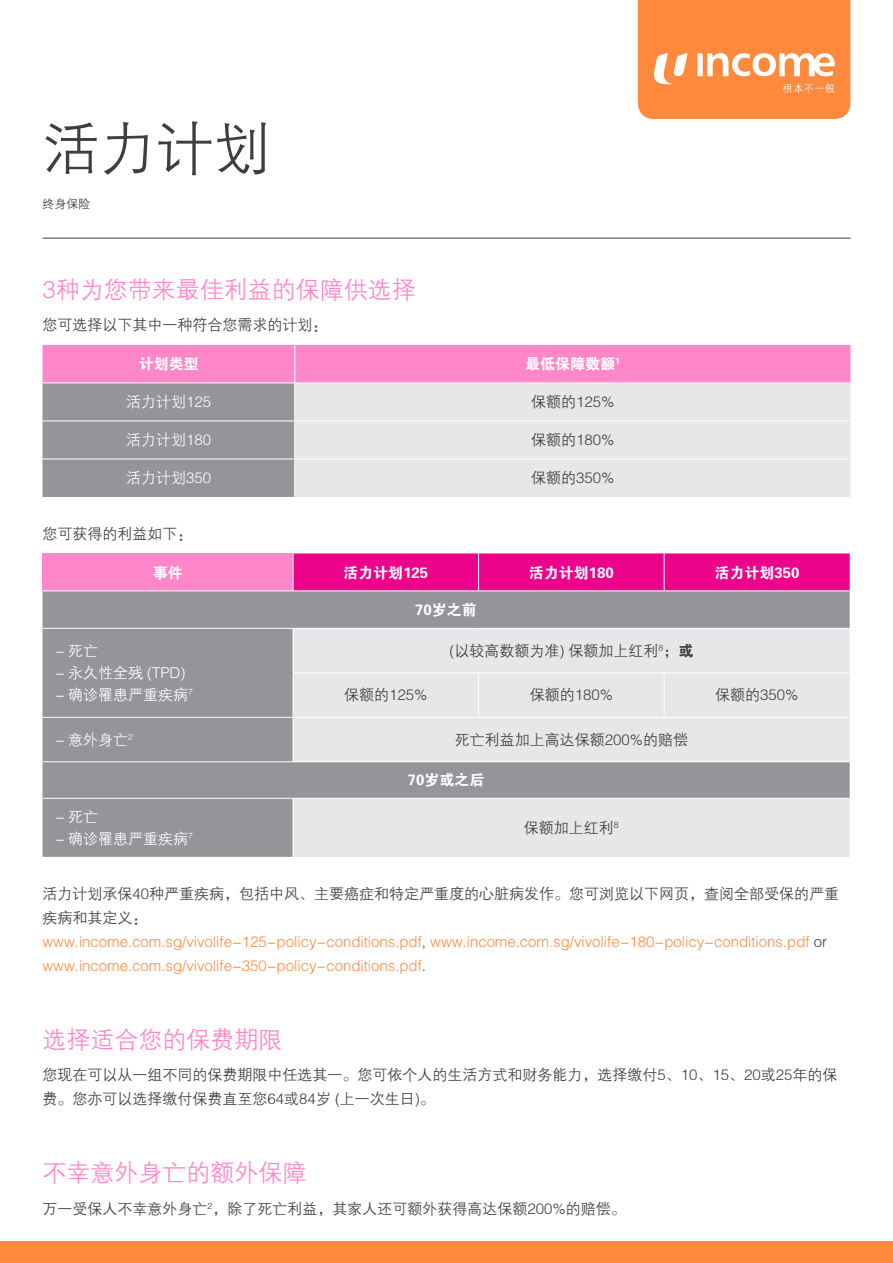
<style>
.page{position:relative;width:893px;height:1263px;background:#fff}
.page>*{position:absolute;margin:0;border:0;box-sizing:border-box;transform-origin:0 0}
.t1{font:57px "FZZDXJW GB1 0";color:#3e3e3f}
.t2{font:24px "FZZDXJW GB1 0";color:#ff86c8}
.t3{font:15px/24px "FZZDXJW GB1 0";color:#3e3e3f}
.t4{font:15px/24px "FZZDXJW GB1 0";color:#ff893d}
.t5{font:15px "FZZDXJW GB1 0";color:#fff}
.t6{font:15px "FZDHTJW GB1 0";color:#fff}
.t7{font:12px "FZZDXJW GB1 0";color:#3e3e3f}
.s1{font-family:"FZDHTJW GB1 0"}
.s2{color:#3e3e3f}
</style>
<div class="page">
<div style="left:0;top:1242px;width:893px;height:21px;background:#ff893d"></div>
<hr style="left:43px;top:238px;width:807px;height:1px;background:#383b3f">
<svg style="left:43px;top:345px;width:807px;height:152px;background:#cc8eb2"></svg>
<div style="left:295px;top:384px;width:555px;height:113px;background:#e6e7e9"></div>
<hr style="left:294px;top:345px;width:1px;height:38px;background:#fff">
<hr style="left:43px;top:383px;width:252px;height:1px;background:#fff">
<hr style="left:295px;top:383px;width:555px;height:1px;background:#fff">
<hr style="left:294px;top:383px;width:1px;height:38px;background:#fff">
<hr style="left:43px;top:421px;width:252px;height:1px;background:#fff">
<hr style="left:295px;top:421px;width:555px;height:1px;background:#fff">
<hr style="left:294px;top:421px;width:1px;height:38px;background:#fff">
<hr style="left:43px;top:459px;width:252px;height:1px;background:#fff">
<hr style="left:295px;top:459px;width:555px;height:1px;background:#fff">
<hr style="left:294px;top:459px;width:1px;height:38px;background:#fff">
<div style="left:43px;top:553px;width:250px;height:38px;background:#ff86c8"></div>
<div style="left:294px;top:553px;width:556px;height:37px;background:#ed028c"></div>
<div style="left:43px;top:591px;width:807px;height:266px;background:#939598"></div>
<svg style="left:293px;top:629px;width:557px;height:228px;background:#d8dadc"></svg>
<hr style="left:478px;top:553px;width:1px;height:37px;background:#fff">
<hr style="left:664px;top:553px;width:1px;height:37px;background:#fff">
<hr style="left:43px;top:590px;width:250px;height:1px;background:#fff">
<hr style="left:43px;top:628px;width:250px;height:1px;background:#fff">
<hr style="left:293px;top:628px;width:186px;height:1px;background:#fff">
<hr style="left:293px;top:629px;width:1px;height:43px;background:#fff">
<hr style="left:479px;top:628px;width:185px;height:1px;background:#fff">
<hr style="left:664px;top:628px;width:186px;height:1px;background:#fff">
<hr style="left:293px;top:672px;width:186px;height:1px;background:#fff">
<hr style="left:293px;top:673px;width:1px;height:44px;background:#fff">
<hr style="left:479px;top:672px;width:185px;height:1px;background:#fff">
<hr style="left:478px;top:673px;width:1px;height:44px;background:#fff">
<hr style="left:664px;top:672px;width:186px;height:1px;background:#fff">
<hr style="left:664px;top:673px;width:1px;height:44px;background:#fff">
<hr style="left:43px;top:717px;width:250px;height:1px;background:#fff">
<hr style="left:293px;top:717px;width:186px;height:1px;background:#fff">
<hr style="left:293px;top:718px;width:1px;height:43px;background:#fff">
<hr style="left:479px;top:717px;width:185px;height:1px;background:#fff">
<hr style="left:664px;top:717px;width:186px;height:1px;background:#fff">
<hr style="left:43px;top:761px;width:250px;height:1px;background:#fff">
<hr style="left:293px;top:761px;width:186px;height:1px;background:#fff">
<hr style="left:479px;top:761px;width:185px;height:1px;background:#fff">
<hr style="left:664px;top:761px;width:186px;height:1px;background:#fff">
<hr style="left:43px;top:798px;width:250px;height:1px;background:#fff">
<hr style="left:293px;top:798px;width:186px;height:1px;background:#fff">
<hr style="left:293px;top:799px;width:1px;height:58px;background:#fff">
<hr style="left:479px;top:798px;width:185px;height:1px;background:#fff">
<hr style="left:664px;top:798px;width:186px;height:1px;background:#fff">
<svg style="left:638px;top:0;width:212px;height:119px;background:#ff934e"></svg>
<h1 class="t1" style="left:43px;top:118px;width:230px">活力计划</h1>
<p class="t7" style="left:43px;top:198px;width:49px">终身保险</p>
<h2 class="t2" style="left:43px;top:277px;width:375px">3种为您带来最佳利益的保障供选择</h2>
<p class="t3" style="left:43px;top:314px;width:287px">您可选择以下其中一种符合您需求的计划：</p>
<p class="t6" style="left:139px;top:356px;width:61px">计划类型</p>
<p class="t6" style="left:525px;top:356px;width:96px">最低保障数额<sup>1</sup></p>
<p class="t5" style="left:126px;top:394px;width:86px">活力计划125</p>
<p class="t3" style="left:531px;top:391px;width:85px">保额的125%</p>
<p class="t5" style="left:126px;top:432px;width:86px">活力计划180</p>
<p class="t3" style="left:531px;top:429px;width:85px">保额的180%</p>
<p class="t5" style="left:126px;top:470px;width:86px">活力计划350</p>
<p class="t3" style="left:531px;top:467px;width:85px">保额的350%</p>
<p class="t3" style="left:43px;top:522px;width:151px">您可获得的利益如下：</p>
<p class="t6" style="left:153px;top:564px;width:31px">事件</p>
<p class="t6" style="left:343px;top:564px;width:86px">活力计划125</p>
<p class="t6" style="left:529px;top:564px;width:86px">活力计划180</p>
<p class="t6" style="left:714px;top:564px;width:86px">活力计划350</p>
<p class="t6" style="left:415px;top:602px;width:63px">70岁之前</p>
<p class="t5" style="left:55px;top:643px;width:44px">-死亡</p>
<p class="t5" style="left:55px;top:665px;width:132px">- 永久性全残 (TPD)</p>
<p class="t5" style="left:55px;top:687px;width:139px">- 确诊罹患严重疾病<sup>7</sup></p>
<p class="t3" style="left:449px;top:639px;width:245px">(以较高数额为准) 保额加上红利<sup>8</sup>；<span class="s1">或</span></p>
<p class="t3" style="left:344px;top:684px;width:85px">保额的125%</p>
<p class="t3" style="left:530px;top:684px;width:85px">保额的180%</p>
<p class="t3" style="left:715px;top:684px;width:85px">保额的350%</p>
<p class="t5" style="left:55px;top:732px;width:79px">- 意外身亡<sup>2</sup></p>
<p class="t3" style="left:455px;top:728px;width:235px">死亡利益加上高达保额200%的赔偿</p>
<p class="t6" style="left:408px;top:772px;width:78px">70岁或之后</p>
<p class="t5" style="left:55px;top:809px;width:44px">-死亡</p>
<p class="t5" style="left:55px;top:831px;width:139px">- 确诊罹患严重疾病<sup>7</sup></p>
<p class="t3" style="left:524px;top:816px;width:96px">保额加上红利<sup>8</sup></p>
<p class="t4" style="left:43px;top:882px;width:798px"><span class="s2">活力计划承保40种严重疾病，包括中风、主要癌症和特定严重度的心脏病发作。您可浏览以下网页，查阅全部受保的严重疾病和其定义：<br></span>www.income.com.sg/vivolife-125-policy-conditions.pdf<span class="s2">,</span> www.income.com.sg/vivolife-180-policy-conditions.pdf <span class="s2">or </span>www.income.com.sg/vivolife-350-policy-conditions.pdf<span class="s2">.</span></p>
<h2 class="t2" style="left:43px;top:1026px;width:242px">选择适合您的保费期限</h2>
<p class="t3" style="left:43px;top:1063px;width:796px">您现在可以从一组不同的保费期限中任选其一。您可依个人的生活方式和财务能力，选择缴付5、10、15、20或25年的保费。您亦可以选择缴付保费直至您64或84岁 (上一次生日)。</p>
<h2 class="t2" style="left:43px;top:1160px;width:266px">不幸意外身亡的额外保障</h2>
<p class="t3" style="left:43px;top:1197px;width:585px">万一受保人不幸意外身亡<sup>2</sup>，除了死亡利益，其家人还可额外获得高达保额200%的赔偿。</p>
</div>
